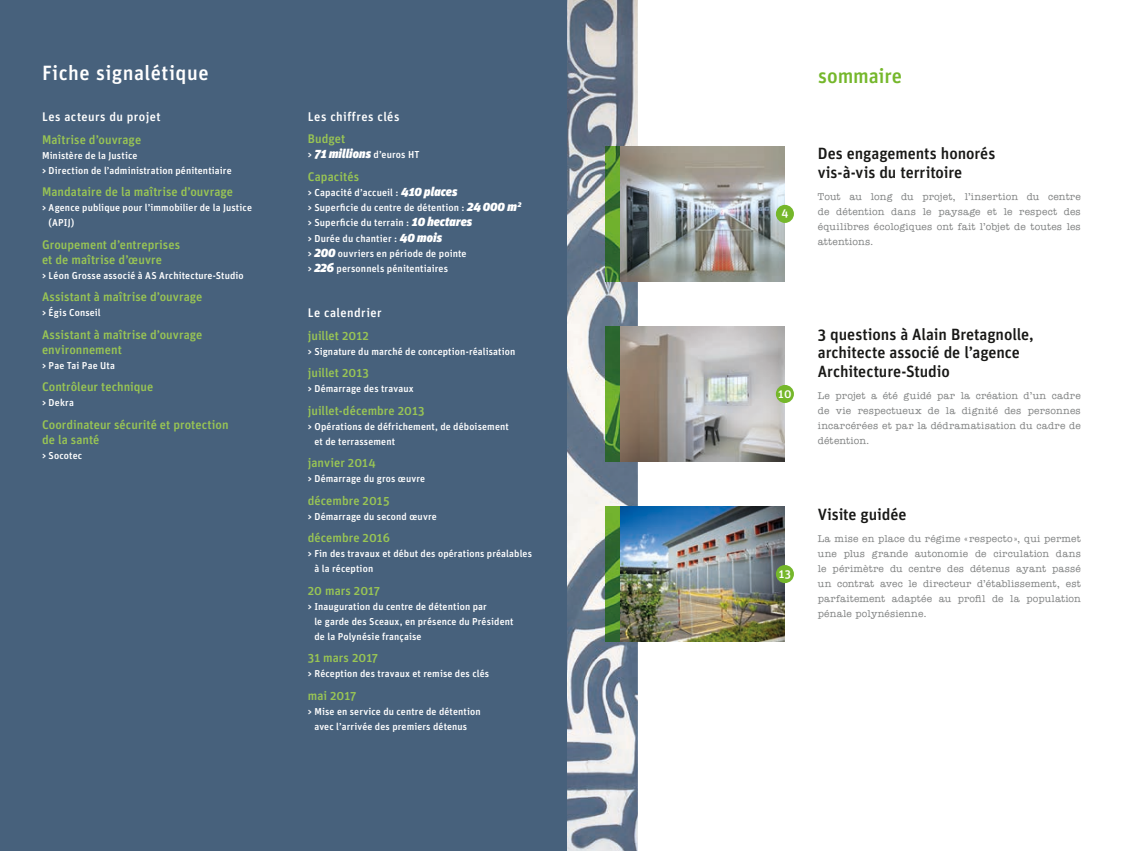
<style>
.page{position:relative;width:1134px;height:851px;background:#fff}
.page>*{position:absolute;margin:0;border:0;box-sizing:border-box;transform-origin:0 0}
.t1{font:500 20.62px "Unit";letter-spacing:.02em;color:#fff}
.t2{font:500 20.62px "Unit";letter-spacing:-.005em;color:#75b72b}
.t3{font:500 16.25px/18.8px "Unit";letter-spacing:-.005em;color:#181816}
.t4{font:500 12.62px "Unit";letter-spacing:.035em;color:#fff}
.t5{font:500 12.5px/15px "Unit";letter-spacing:.005em;color:#99c554}
.t6{font:500 12.5px "Unit";letter-spacing:.035em;color:#fff}
.t7{font:500 12px "Unit";color:#fff}
.t8{font:500 10.12px/15.1px "Unit";letter-spacing:.01em;color:#fff}
.t9{font:500 10px/15px "Unit";letter-spacing:.015em;color:#fff}
.t10{font:500 10px/15px "American Typewriter";letter-spacing:.02em;color:#808282;text-align:justify}
.s1{font-weight:900;font-style:italic;font-size:12.62px}
</style>
<div class="page">
<img style="left:567px;top:0;width:71px;height:850px">
<div style="left:0;top:0;width:567px;height:850px;background:#47617c"></div>
<img style="left:606px;top:146px;width:14px;height:135px">
<img style="left:606px;top:326px;width:14px;height:135px">
<img style="left:606px;top:506px;width:14px;height:135px">
<img style="left:620px;top:146px;width:165px;height:135px">
<img style="left:620px;top:326px;width:165px;height:135px">
<img style="left:620px;top:506px;width:165px;height:135px">
<div style="left:776px;top:205px;width:18px;height:18px;background:#75b72b;border-radius:50%"></div>
<div style="left:776px;top:385px;width:18px;height:18px;background:#75b72b;border-radius:50%"></div>
<div style="left:776px;top:565px;width:18px;height:18px;background:#75b72b;border-radius:50%"></div>
<h1 class="t1" style="left:42px;top:60px;width:168px">Fiche signalétique</h1>
<p class="t6" style="left:42px;top:109px;width:120px">Les acteurs du projet</p>
<p class="t5" style="left:42px;top:131px;width:101px">Maîtrise d’ouvrage</p>
<p class="t9" style="left:42px;top:147px;width:191px">Ministère de la Justice<br>&gt; Direction de l’administration pénitentiaire</p>
<p class="t5" style="left:42px;top:184px;width:193px">Mandataire de la maîtrise d’ouvrage</p>
<p class="t9" style="left:49px;top:200px;width:205px;text-indent:-7px">&gt; Agence publique pour l’immobilier de la Justice (APIJ)</p>
<p class="t5" style="left:42px;top:236px;width:140px">Groupement d’entreprises et de maîtrise d’œuvre</p>
<p class="t9" style="left:42px;top:267px;width:203px">&gt; Léon Grosse associé à AS Architecture-Studio</p>
<p class="t5" style="left:42px;top:289px;width:162px">Assistant à maîtrise d’ouvrage</p>
<p class="t9" style="left:42px;top:305px;width:60px">&gt; Égis Conseil</p>
<p class="t5" style="left:42px;top:326px;width:162px">Assistant à maîtrise d’ouvrage environnement</p>
<p class="t9" style="left:42px;top:357px;width:74px">&gt; Pae Tai Pae Uta</p>
<p class="t5" style="left:42px;top:379px;width:113px">Contrôleur technique</p>
<p class="t9" style="left:42px;top:395px;width:33px">&gt; Dekra</p>
<p class="t5" style="left:42px;top:416px;width:188px">Coordinateur sécurité et protection de la santé</p>
<p class="t9" style="left:42px;top:447px;width:42px">&gt; Socotec</p>
<p class="t4" style="left:308px;top:108px;width:93px">Les chiffres clés</p>
<p class="t5" style="left:308px;top:131px;width:39px">Budget</p>
<p class="t8" style="left:308px;top:147px;width:113px">&gt; <span class="s1">71 millions</span> d’euros HT</p>
<p class="t5" style="left:308px;top:169px;width:53px">Capacités</p>
<p class="t8" style="left:308px;top:185px;width:215px">&gt; Capacité d’accueil : <span class="s1">410 places<br></span>&gt; Superficie du centre de détention : <span class="s1">24 000 m</span><sup>2 </sup>&gt; Superficie du terrain : <span class="s1">10 hectares<br></span>&gt; Durée du chantier : <span class="s1">40 mois<br></span>&gt; <span class="s1">200</span> ouvriers en période de pointe<br>&gt; <span class="s1">226</span> personnels pénitentiaires</p>
<p class="t6" style="left:308px;top:305px;width:75px">Le calendrier</p>
<p class="t5" style="left:308px;top:327px;width:63px">juillet 2012</p>
<p class="t9" style="left:308px;top:343px;width:209px">&gt; Signature du marché de conception-réalisation</p>
<p class="t5" style="left:308px;top:365px;width:63px">juillet 2013</p>
<p class="t9" style="left:308px;top:381px;width:107px">&gt; Démarrage des travaux</p>
<p class="t5" style="left:308px;top:402px;width:118px">juillet-décembre 2013</p>
<p class="t9" style="left:314px;top:418px;width:196px;text-indent:-7px">&gt; Opérations de défrichement, de déboisement et de terrassement</p>
<p class="t5" style="left:308px;top:455px;width:69px">janvier 2014</p>
<p class="t9" style="left:308px;top:471px;width:119px">&gt; Démarrage du gros œuvre</p>
<p class="t5" style="left:308px;top:492px;width:83px">décembre 2015</p>
<p class="t9" style="left:308px;top:508px;width:130px">&gt; Démarrage du second œuvre</p>
<p class="t5" style="left:308px;top:530px;width:84px">décembre 2016</p>
<p class="t9" style="left:314px;top:546px;width:219px;text-indent:-7px">&gt; Fin des travaux et début des opérations préalables à la réception</p>
<p class="t5" style="left:308px;top:582px;width:74px">20 mars 2017</p>
<p class="t9" style="left:314px;top:598px;width:201px;text-indent:-7px">&gt; Inauguration du centre de détention par<br>le garde des Sceaux, en présence du Président de la Polynésie française</p>
<p class="t5" style="left:308px;top:650px;width:72px">31 mars 2017</p>
<p class="t9" style="left:308px;top:666px;width:183px">&gt; Réception des travaux et remise des clés</p>
<p class="t5" style="left:308px;top:687px;width:50px">mai 2017</p>
<p class="t9" style="left:314px;top:703px;width:168px;text-indent:-7px">&gt; Mise en service du centre de détention avec l’arrivée des premiers détenus</p>
<p class="t7" style="left:781px;top:205px;width:9px">4</p>
<h1 class="t2" style="left:818px;top:62px;width:85px">sommaire</h1>
<h2 class="t3" style="left:818px;top:144px;width:179px">Des engagements honorés vis-à-vis du territoire</h2>
<p class="t10" style="left:818px;top:189px;width:264px">Tout au long du projet, l’insertion du centre de détention dans le paysage et le respect des équilibres écologiques ont fait l’objet de toutes les attentions.</p>
<p class="t7" style="left:778px;top:386px;width:15px">10</p>
<p class="t7" style="left:779px;top:566px;width:14px">13</p>
<h2 class="t3" style="left:818px;top:324px;width:217px">3 questions à Alain Bretagnolle, architecte associé de l’agence<br>Architecture-Studio</h2>
<p class="t10" style="left:818px;top:388px;width:264px">Le projet a été guidé par la création d’un cadre de vie respectueux de la dignité des personnes incarcérées et par la dédramatisation du cadre de détention.</p>
<h2 class="t3" style="left:818px;top:504px;width:90px">Visite guidée</h2>
<p class="t10" style="left:818px;top:531px;width:264px">La mise en place du régime « respecto », qui permet une plus grande autonomie de circulation dans le périmètre du centre des détenus ayant passé un contrat avec le directeur d’établissement, est parfaitement adaptée au profil de la population pénale polynésienne.</p>
</div>
